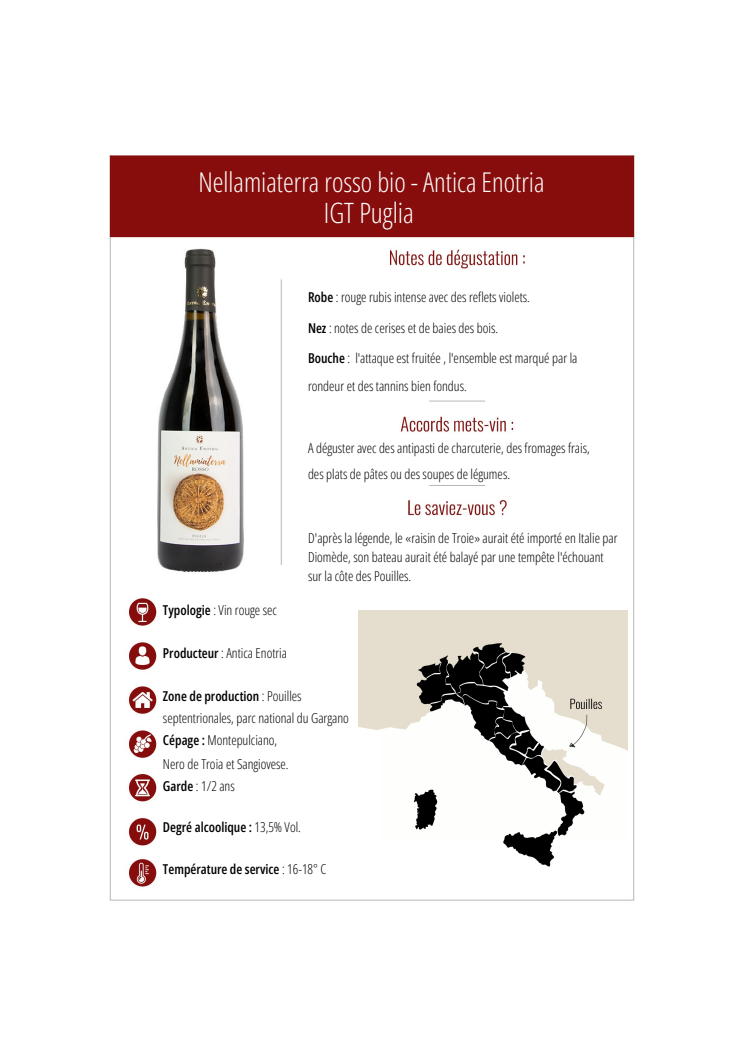
<style>
.page{position:relative;width:744px;height:1053px;background:#fff}
.page>*{position:absolute;margin:0;border:0;box-sizing:border-box;transform-origin:0 0}
.t1{font:300 28px "Open Sans Condensed";color:#fff}
.t2{font:300 27.2px "Open Sans Condensed";color:#fff}
.t3{font:300 13.6px/28.2px "Open Sans Condensed";color:#000}
.t4{font:600 13.6px "Open Sans Condensed";color:#000}
.s1{font-weight:600}
.s2{font-weight:300}
</style>
<div class="page">
<img style="left:109px;top:155px;width:526px;height:746px">
<img style="left:358px;top:610px;width:269px;height:269px">
<img style="left:155px;top:245px;width:90px;height:328px">
<p class="t2" style="left:199px;top:163px;width:347px">Nellamiaterra rosso bio - Antica Enotria</p>
<p class="t1" style="left:324px;top:193px;width:91px">IGT Puglia</p>
<p class="t3" style="left:308px;top:282px;width:223px"><span class="s1">Robe</span> : rouge rubis intense avec des reflets violets.</p>
<p class="t3" style="left:308px;top:314px;width:192px"><span class="s1">Nez</span> : notes de cerises et de baies des bois.</p>
<p class="t3" style="left:308px;top:344px;width:271px"><span class="s1">Bouche</span> : l'attaque est fruitée , l'ensemble est marqué par la rondeur et des tannins bien fondus.</p>
<p class="t3" style="left:308px;top:434px;width:283px;line-height:26.1px">A déguster avec des antipasti de charcuterie, des fromages frais, des plats de pâtes ou des soupes de légumes.</p>
<p class="t3" style="left:308px;top:524px;width:311px">D'après la légende, le «raisin de Troie» aurait été importé en Italie par</p>
<p class="t3" style="left:308px;top:547px;width:297px;line-height:18.9px">Diomède, son bateau aurait été balayé par une tempête l'échouant sur la côte des Pouilles.</p>
<p class="t3" style="left:163px;top:595px;width:116px"><span class="s1">Typologie</span> : Vin rouge sec</p>
<p class="t3" style="left:163px;top:638px;width:126px"><span class="s1">Producteur</span> : Antica Enotria</p>
<p class="t4" style="left:163px;top:686px;width:140px">Zone de production <span class="s2">: Pouilles</span></p>
<p class="t3" style="left:163px;top:703px;width:187px">septentrionales, parc national du Gargano</p>
<p class="t3" style="left:163px;top:726px;width:116px"><span class="s1">Cépage :</span> Montepulciano,</p>
<p class="t3" style="left:163px;top:771px;width:73px"><span class="s1">Garde</span> : 1/2 ans</p>
<p class="t4" style="left:163px;top:817px;width:139px">Degré alcoolique : <span class="s2">13,5% Vol.</span></p>
<p class="t4" style="left:163px;top:859px;width:165px">Température de service <span class="s2">: 16-18° C</span></p>
<p class="t3" style="left:163px;top:749px;width:127px">Nero de Troia et Sangiovese.</p>
</div>
